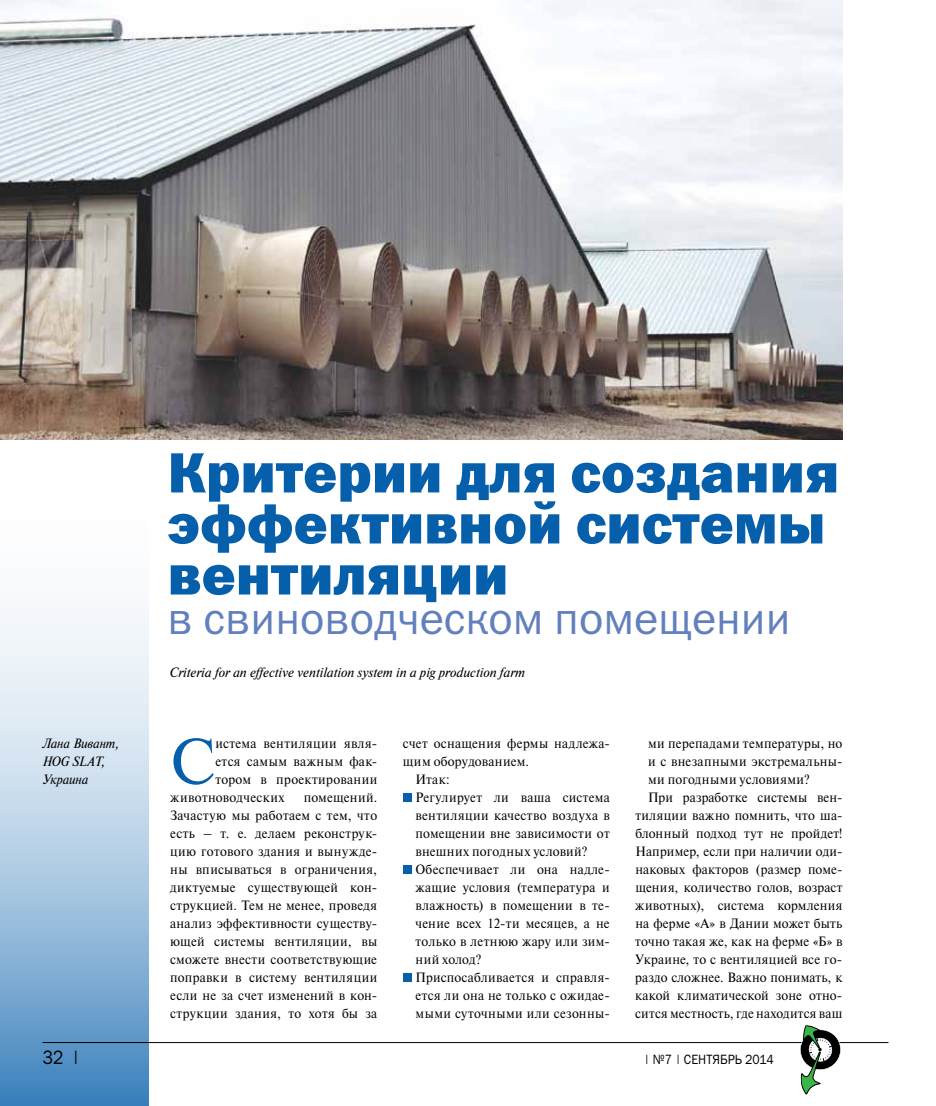
<style>
.page{position:relative;width:936px;height:1106px;background:#fff}
.page>*{position:absolute;margin:0;border:0;box-sizing:border-box;transform-origin:0 0}
.t1{font:64.95px "Newton C";color:#065fab;scale:.95 1}
.t2{font:57px/51px "Franklin Gothic Heavy C";color:#065fab}
.t3{font:45px "Franklin Gothic Book C";color:#6280be}
.t4{font:19.5px "Franklin Gothic Book C";color:#000;scale:.9 1}
.t5{font:13.5px/18px "Newton C";letter-spacing:.02em;color:#000;text-align:justify;scale:.95 1}
.t6{font:italic 13.5px "Newton C";color:#000}
.t7{font:italic 13.5px/18px "Newton C";color:#000;scale:.95 1}
.t8{font:13.5px "Newton C";letter-spacing:.04em;color:#000;scale:.95 1}
.t9{font:13.5px "Franklin Gothic Book C";letter-spacing:.005em;color:#000;scale:.9 1}
</style>
<div class="page">
<svg style="left:0;top:615px;width:148px;height:491px;background:#a9c7e1"></svg>
<img style="left:0;top:0;width:842px;height:439px">
<hr style="left:43px;top:1042px;width:845px;height:1px;background:#000">
<svg style="left:799px;top:1025px;width:42px;height:69px"></svg>
<div style="left:403px;top:793px;width:8px;height:9px;background:#065fab"></div>
<div style="left:403px;top:865px;width:8px;height:9px;background:#065fab"></div>
<div style="left:403px;top:973px;width:8px;height:9px;background:#065fab"></div>
<h2 class="t2" style="left:168px;top:446px;width:673px">Критерии для создания эффективной системы вентиляции</h2>
<h3 class="t3" style="left:168px;top:593px;width:624px">в свиноводческом помещении</h3>
<p class="t7" style="left:42px;top:734px;width:82px">Лана Вивант,<br>HOG SLAT,<br>Украина</p>
<p class="t6" style="left:170px;top:665px;width:356px">Criteria for an effective ventilation system in a pig production farm</p>
<h1 class="t1" style="left:170px;top:726px;width:49px">С</h1>
<p class="t5" style="left:215px;top:734px;width:172px">истема вентиляции явля-</p>
<p class="t5" style="left:215px;top:752px;width:172px">ется самым важным фак-</p>
<p class="t5" style="left:215px;top:770px;width:172px">тором в проектировании</p>
<p class="t5" style="left:170px;top:788px;width:122px">животноводческих</p>
<p class="t5" style="left:170px;top:788px;width:219px;text-indent:133px">помещений.<br>Зачастую мы работаем с тем, что есть – т. е. делаем реконструк&shy;цию готового здания и вынужде&shy;ны вписываться в ограничения, диктуемые существующей кон&shy;струкцией. Тем не менее, проведя анализ эффективности существу&shy;ющей системы вентиляции, вы сможете внести соответствующие поправки в систему вентиляции если не за счет изменений в кон&shy;струкции здания, то хотя бы за</p>
<p class="t5" style="left:403px;top:734px;width:219px">счет оснащения фермы надлежа-</p>
<p class="t5" style="left:403px;top:752px;width:134px">щим оборудованием.</p>
<p class="t5" style="left:415px;top:770px;width:37px">Итак:</p>
<p class="t5" style="left:415px;top:788px;width:206px">Регулирует ли ваша система</p>
<p class="t5" style="left:415px;top:806px;width:206px">вентиляции качество воздуха в</p>
<p class="t5" style="left:415px;top:824px;width:206px">помещении вне зависимости от</p>
<p class="t5" style="left:415px;top:842px;width:182px">внешних погодных условий?</p>
<p class="t5" style="left:415px;top:860px;width:206px">Обеспечивает ли она надле-</p>
<p class="t5" style="left:415px;top:878px;width:206px">жащие условия (температура и</p>
<p class="t5" style="left:415px;top:896px;width:206px">влажность) в помещении в те-</p>
<p class="t5" style="left:415px;top:914px;width:206px">чение всех 12-ти месяцев, а не</p>
<p class="t5" style="left:415px;top:932px;width:206px">только в летнюю жару или зим-</p>
<p class="t5" style="left:415px;top:950px;width:71px">ний холод?</p>
<p class="t5" style="left:415px;top:968px;width:206px">Приспосабливается и справля-</p>
<p class="t5" style="left:415px;top:986px;width:206px">ется ли она не только с ожидае-</p>
<p class="t8" style="left:415px;top:1006px;width:206px">мыми суточными или сезонны-</p>
<p class="t5" style="left:648px;top:734px;width:206px">ми перепадами температуры, но</p>
<p class="t5" style="left:648px;top:752px;width:206px">и с внезапными экстремальны-</p>
<p class="t5" style="left:648px;top:770px;width:172px">ми погодными условиями?</p>
<p class="t5" style="left:648px;top:788px;width:206px">При разработке системы вен-</p>
<p class="t5" style="left:635px;top:806px;width:219px">тиляции важно помнить, что ша-</p>
<p class="t5" style="left:635px;top:824px;width:219px">блонный подход тут не пройдет!</p>
<p class="t5" style="left:635px;top:842px;width:219px">Например, если при наличии оди-</p>
<p class="t5" style="left:635px;top:860px;width:219px">наковых факторов (размер поме-</p>
<p class="t5" style="left:635px;top:878px;width:219px">щения, количество голов, возраст</p>
<p class="t5" style="left:635px;top:896px;width:219px">животных), система кормления</p>
<p class="t5" style="left:635px;top:914px;width:219px">на ферме «А» в Дании может быть</p>
<p class="t5" style="left:635px;top:932px;width:219px">точно такая же, как на ферме «Б» в</p>
<p class="t5" style="left:635px;top:950px;width:219px">Украине, то с вентиляцией все го-</p>
<p class="t5" style="left:635px;top:968px;width:219px">раздо сложнее. Важно понимать, к</p>
<p class="t5" style="left:635px;top:986px;width:219px">какой климатической зоне отно-</p>
<p class="t5" style="left:635px;top:1004px;width:219px">сится местность, где находится ваш</p>
<h3 class="t4" style="left:43px;top:1046px;width:43px">32 |</h3>
<p class="t9" style="left:643px;top:1051px;width:146px">| №7 | сентябрь 2014</p>
</div>
